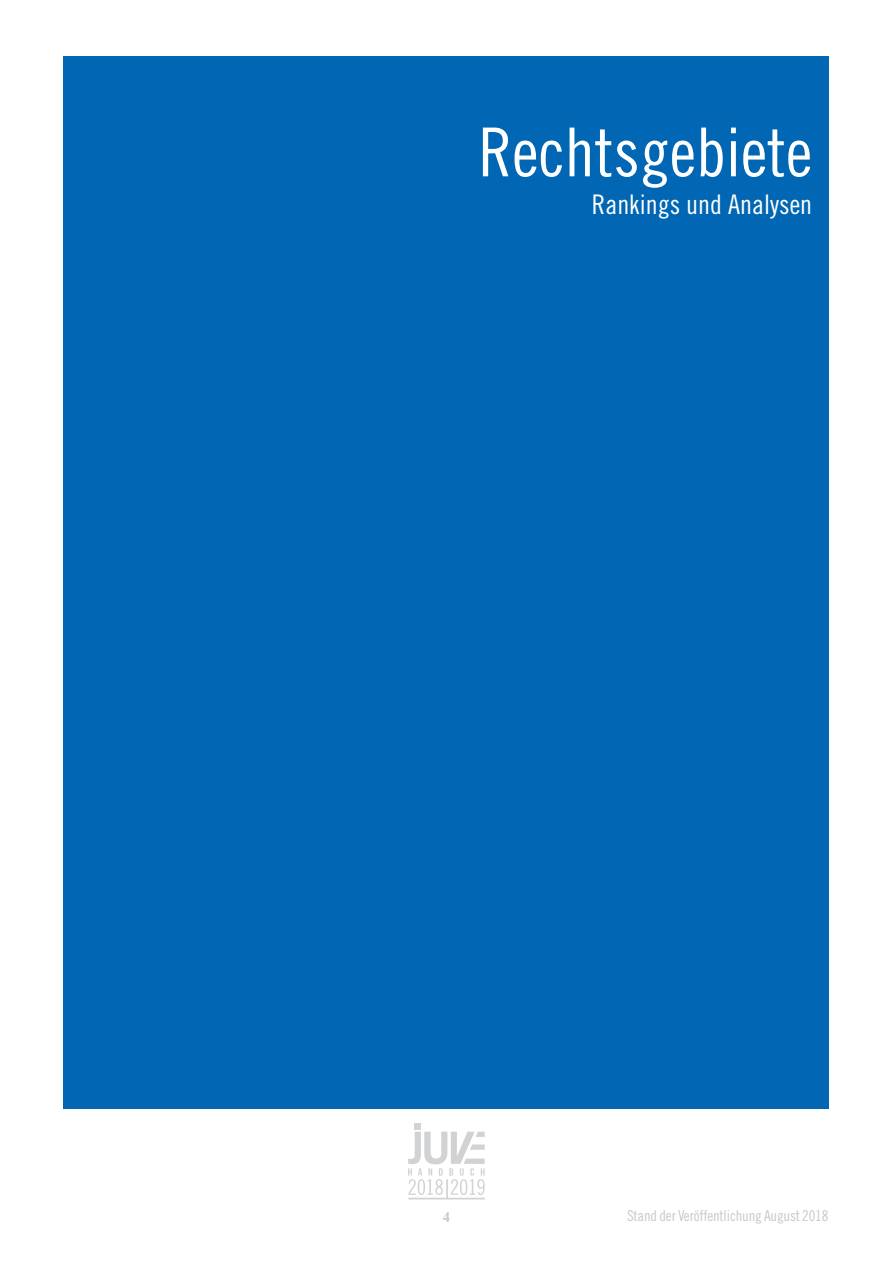
<style>
.page{position:relative;width:893px;height:1263px;background:#fff}
.page>*{position:absolute;margin:0;border:0;box-sizing:border-box;transform-origin:0 0}
.t1{font:67.5px "Trade Gothic LT Std Cn 18";color:#fff}
.t2{font:27px "Trade Gothic LT Std Cn 18";color:#fff}
.t3{font:15px "Trade Gothic LT Std Cn 18";letter-spacing:-.01em;color:#c7c8ca}
.t4{font:700 15px "Juve Times New Roman";color:#c7c8ca}
</style>
<div class="page">
<svg style="left:408px;top:1123px;width:77px;height:76px"></svg>
<div style="left:64px;top:56px;width:765px;height:1053px;background:#0166b3"></div>
<h1 class="t1" style="left:478px;top:112px;width:335px">Rechtsgebiete</h1>
<h2 class="t2" style="left:592px;top:188px;width:222px">Rankings und Analysen</h2>
<p class="t4" style="left:443px;top:1209px;width:9px">4</p>
<p class="t3" style="left:627px;top:1207px;width:203px">Stand der Veröffentlichung August 2018</p>
</div>
